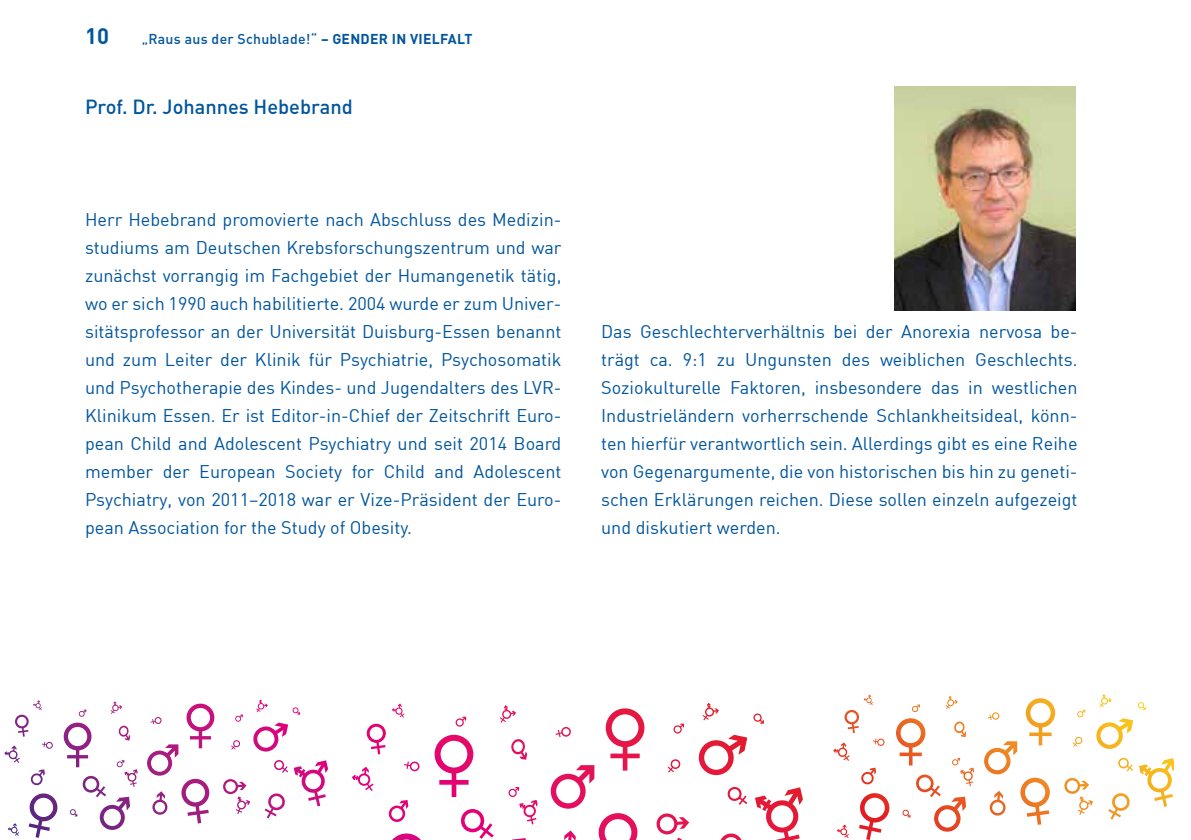
<style>
.page{position:relative;width:1191px;height:840px;background:#fff}
.page>*{position:absolute;margin:0;border:0;box-sizing:border-box;transform-origin:0 0}
.t1{font:700 22px "DIN";color:#00559d}
.mm_Absatzü{font:500 20px "DIN";color:#00559d}
.mm_Grundtext{font:18px/28px "DIN";color:#00559d;text-align:justify}
.t2{font:500 14px "DIN";letter-spacing:.02em;color:#00559d}
.s1{font-weight:700}
</style>
<div class="page">
<svg style="left:4px;top:699px;width:324px;height:139px"></svg>
<svg style="left:833px;top:694px;width:341px;height:145px"></svg>
<svg style="left:392px;top:839px;width:29px;height:1px"></svg>
<svg style="left:351px;top:703px;width:452px;height:136px"></svg>
<img style="left:894px;top:86px;width:181px;height:225px">
<p class="t1" style="left:85px;top:22px;width:25px">10</p>
<p class="t2" style="left:142px;top:30px;width:332px">„Raus aus der Schublade!“ <span class="s1">– GENDER IN VIELFALT</span></p>
<p class="mm_Absatzü" style="left:85px;top:93px;width:269px">Prof. Dr. Johannes Hebebrand</p>
<p class="mm_Grundtext" style="left:85px;top:205px;width:478px">Herr Hebebrand promovierte nach Abschluss des Medizin&shy;studiums am Deutschen Krebsforschungszentrum und war zunächst vorrangig im Fachgebiet der Humangenetik tätig, wo er sich 1990 auch habilitierte. 2004 wurde er zum Univer&shy;sitätsprofessor an der Universität Duisburg-Essen benannt und zum Leiter der Klinik für Psychiatrie, Psychosomatik und Psychotherapie des Kindes- und Jugendalters des LVR-Klinikum Essen. Er ist Editor-in-Chief der Zeitschrift Euro&shy;pean Child and Adolescent Psychiatry und seit 2014 Board member der European Society for Child and Adolescent Psychiatry, von 2011–2018 war er Vize-Präsident der Euro&shy;pean Association for the Study of Obesity.</p>
<p class="mm_Grundtext" style="left:601px;top:317px;width:478px">Das Geschlechterverhältnis bei der Anorexia nervosa be&shy;trägt ca. 9:1 zu Ungunsten des weiblichen Geschlechts.<br>Soziokulturelle Faktoren, insbesondere das in westlichen Industrieländern vorherrschende Schlankheitsideal, könn&shy;ten hierfür verantwortlich sein. Allerdings gibt es eine Reihe von Gegenargumente, die von historischen bis hin zu geneti&shy;schen Erklärungen reichen. Diese sollen einzeln aufgezeigt und diskutiert werden.</p>
</div>
